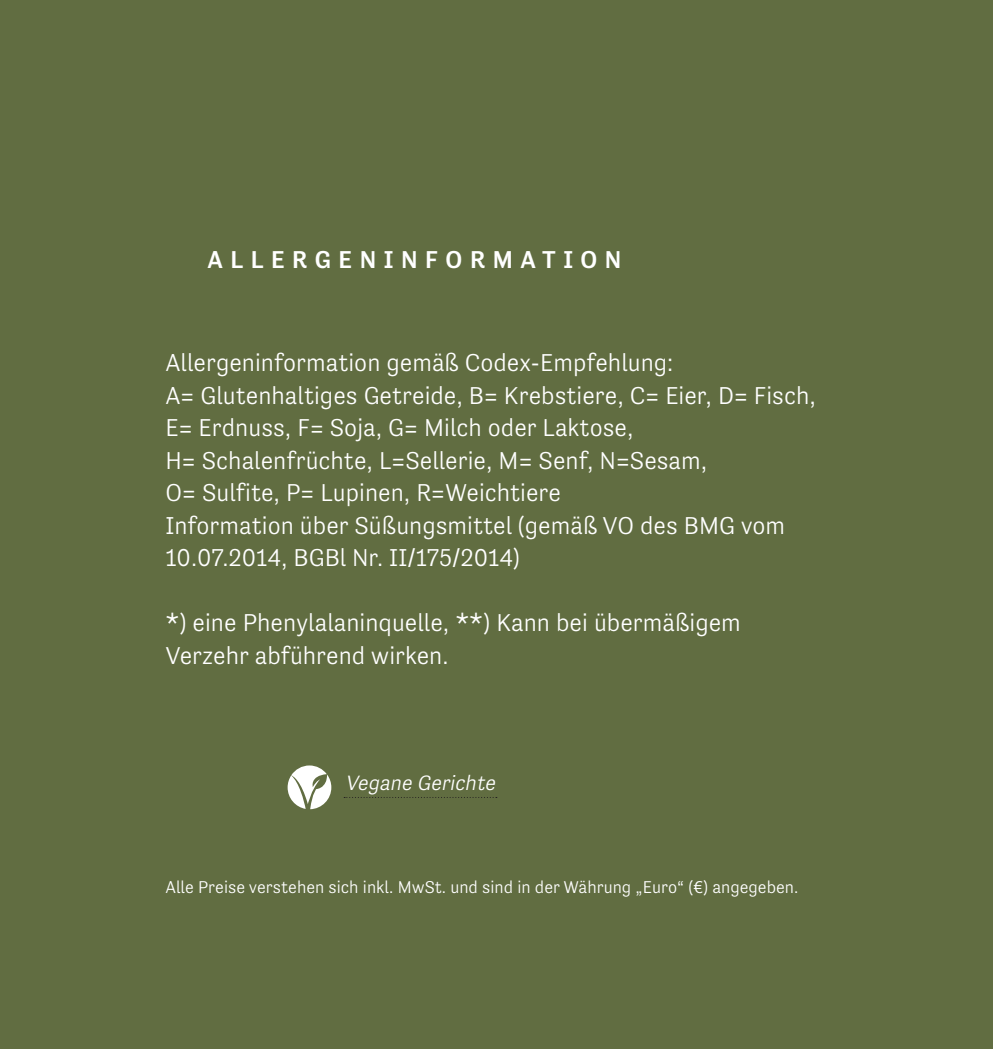
<style>
.page{position:relative;width:993px;height:1049px;background:#fff}
.page>*{position:absolute;margin:0;border:0;box-sizing:border-box;transform-origin:0 0}
.t1{font:300 25px/32.5px "Tenso";color:#fff}
.t2{font:500 25px "Tenso";letter-spacing:.3em;color:#fff}
.t3{font:italic 300 21.25px "Tenso";color:#fff}
.t4{font:300 17.5px "Tenso";color:#fff}
</style>
<div class="page">
<div style="left:0;top:0;width:992px;height:1049px;background:#616d41"></div>
<svg style="left:344px;top:797px;width:152px;height:1px"></svg>
<svg style="left:287px;top:765px;width:44px;height:44px"></svg>
<p class="t2" style="left:207px;top:246px;width:415px">ALLERGENINFORMATION</p>
<p class="t1" style="left:165px;top:346px;width:651px">Allergeninformation gemäß Codex-Empfehlung:<br>A= Glutenhaltiges Getreide, B= Krebstiere, C= Eier, D= Fisch, E= Erdnuss, F= Soja, G= Milch oder Laktose,<br>H= Schalenfrüchte, L=Sellerie, M= Senf, N=Sesam,<br>O= Sulfite, P= Lupinen, R=Weichtiere<br>Information über Süßungsmittel (gemäß VO des BMG vom 10.07.2014, BGBl Nr. II/175/2014)</p>
<p class="t1" style="left:165px;top:606px;width:576px">*) eine Phenylalaninquelle, **) Kann bei übermäßigem<br>Verzehr abführend wirken.</p>
<p class="t3" style="left:345px;top:771px;width:156px">Vegane Gerichte</p>
<p class="t4" style="left:165px;top:877px;width:634px">Alle Preise verstehen sich inkl. MwSt. und sind in der Währung „Euro“ (€) angegeben.</p>
</div>
